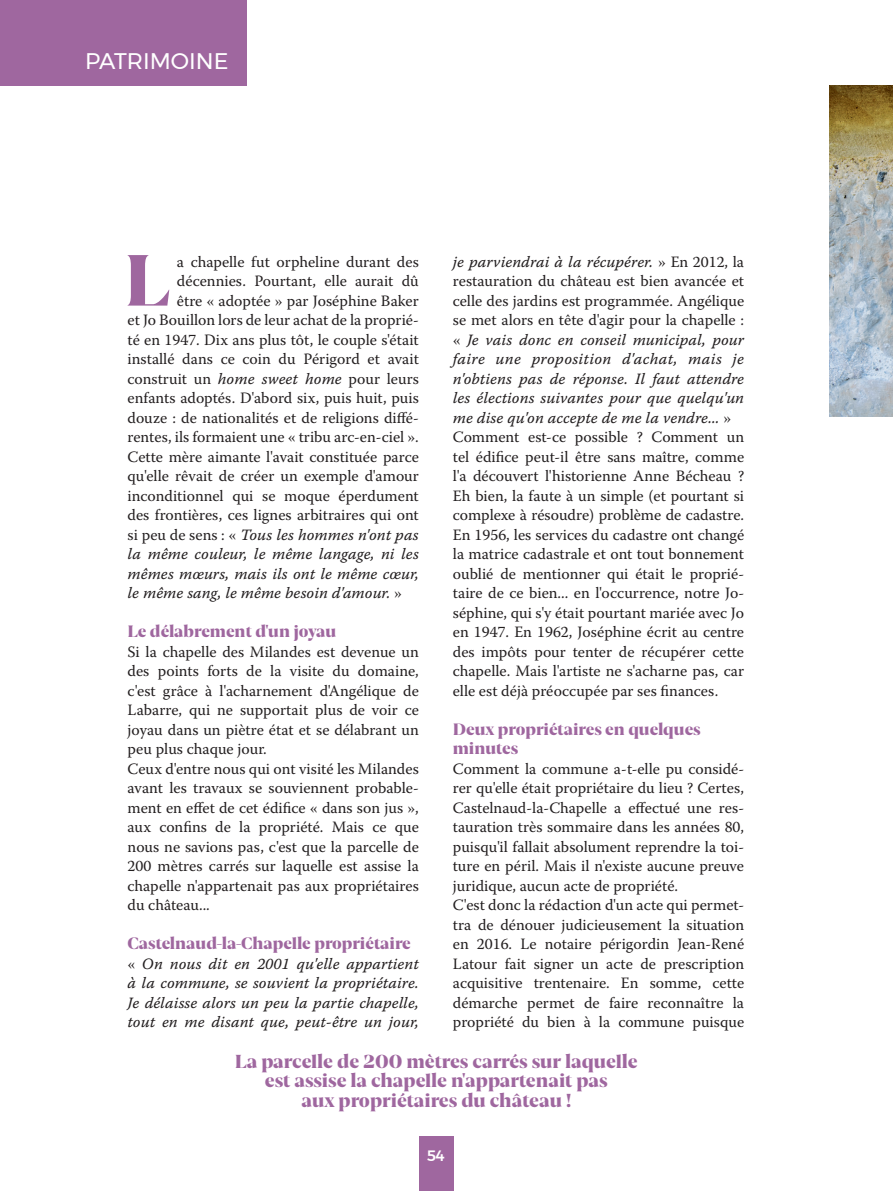
<style>
.page{position:relative;width:893px;height:1191px;background:#fff}
.page>*{position:absolute;margin:0;border:0;box-sizing:border-box;transform-origin:0 0}
.t1{font:900 69.15px "Joane";color:#9f679f}
.t2{font:22.5px "Montserrat";color:#fff}
.t3{font:900 18px "Joane";color:#9f679f}
.t4{font:15.75px/19.5px "Warnock Pro";color:#231f20;text-align:justify}
.t5{font:15.75px/19.5px "Warnock Pro It Capt";color:#231f20;text-align:justify}
.t6{font:900 15.75px "Joane";color:#9f679f}
.t7{font:500 15px "Montserrat";color:#fff}
.s1{font-family:"Warnock Pro It Capt"}
.s2{font-family:"Warnock Pro"}
</style>
<div class="page">
<div style="left:419px;top:1137px;width:34px;height:54px;background:#9f679f"></div>
<img style="left:829px;top:85px;width:64px;height:331px">
<div style="left:0;top:0;width:247px;height:85px;background:#9f679f"></div>
<p class="t2" style="left:85px;top:43px;width:145px">PATRIMOINE</p>
<p class="t1" style="left:124px;top:230px;width:47px">L</p>
<p class="t4" style="left:177px;top:251px;width:243px">a chapelle fut orpheline durant des</p>
<p class="t4" style="left:177px;top:271px;width:243px">décennies. Pourtant, elle aurait dû</p>
<p class="t4" style="left:177px;top:290px;width:243px">être « adoptée » par Joséphine Baker</p>
<p class="t4" style="left:128px;top:310px;width:293px">et Jo Bouillon lors de leur achat de la proprié-</p>
<p class="t4" style="left:128px;top:329px;width:293px">té en 1947. Dix ans plus tôt, le couple s'était</p>
<p class="t4" style="left:128px;top:349px;width:293px">installé dans ce coin du Périgord et avait</p>
<p class="t4" style="left:128px;top:368px;width:293px">construit un <span class="s1">home sweet home</span> pour leurs</p>
<p class="t4" style="left:128px;top:388px;width:293px">enfants adoptés. D'abord six, puis huit, puis</p>
<p class="t4" style="left:128px;top:407px;width:293px">douze : de nationalités et de religions diffé-</p>
<p class="t4" style="left:128px;top:427px;width:293px">rentes, ils formaient une « tribu arc-en-ciel ».</p>
<p class="t4" style="left:128px;top:446px;width:293px">Cette mère aimante l'avait constituée parce</p>
<p class="t4" style="left:128px;top:466px;width:293px">qu'elle rêvait de créer un exemple d'amour</p>
<p class="t4" style="left:128px;top:485px;width:293px">inconditionnel qui se moque éperdument</p>
<p class="t4" style="left:128px;top:505px;width:293px">des frontières, ces lignes arbitraires qui ont</p>
<p class="t5" style="left:128px;top:524px;width:293px"><span class="s2">si peu de sens : «</span> Tous les hommes n'ont pas</p>
<p class="t5" style="left:128px;top:544px;width:293px">la même couleur, le même langage, ni les</p>
<p class="t5" style="left:128px;top:563px;width:293px">mêmes mœurs, mais ils ont le même cœur,</p>
<p class="t5" style="left:128px;top:583px;width:276px">le même sang, le même besoin d'amour. <span class="s2">»</span></p>
<p class="t6" style="left:128px;top:620px;width:210px">Le délabrement d'un joyau</p>
<p class="t4" style="left:128px;top:641px;width:293px">Si la chapelle des Milandes est devenue un des points forts de la visite du domaine, c'est grâce à l'acharnement d'Angélique de Labarre, qui ne supportait plus de voir ce joyau dans un piètre état et se délabrant un peu plus chaque jour.</p>
<p class="t4" style="left:128px;top:758px;width:293px">Ceux d'entre nous qui ont visité les Milandes avant les travaux se souviennent probable&shy;ment en effet de cet édifice « dans son jus », aux confins de la propriété. Mais ce que nous ne savions pas, c'est que la parcelle de 200 mètres carrés sur laquelle est assise la chapelle n'appartenait pas aux propriétaires du château...</p>
<p class="t6" style="left:128px;top:932px;width:285px">Castelnaud-la-Chapelle propriétaire</p>
<p class="t5" style="left:128px;top:953px;width:293px"><span class="s2">«</span> On nous dit en 2001 qu'elle appartient à la commune, se souvient la propriétaire.<br>Je délaisse alors un peu la partie chapelle, tout en me disant que, peut-être un jour,</p>
<p class="t5" style="left:453px;top:251px;width:293px">je parviendrai à la récupérer. <span class="s2">» En 2012, la restauration du château est bien avancée et celle des jardins est programmée. Angélique se met alors en tête d'agir pour la chapelle : «</span> Je vais donc en conseil municipal, pour faire une proposition d'achat, mais je n'obtiens pas de réponse. Il faut attendre les élections suivantes pour que quelqu'un me dise qu'on accepte de me la vendre... <span class="s2">»</span></p>
<p class="t4" style="left:453px;top:427px;width:293px">Comment est-ce possible ? Comment un tel édifice peut-il être sans maître, comme l'a découvert l'historienne Anne Bécheau ?<br>Eh bien, la faute à un simple (et pourtant si complexe à résoudre) problème de cadastre.<br>En 1956, les services du cadastre ont changé la matrice cadastrale et ont tout bonnement oublié de mentionner qui était le proprié&shy;taire de ce bien... en l'occurrence, notre Jo&shy;séphine, qui s'y était pourtant mariée avec Jo en 1947. En 1962, Joséphine écrit au centre des impôts pour tenter de récupérer cette chapelle. Mais l'artiste ne s'acharne pas, car elle est déjà préoccupée par ses finances.</p>
<p class="t6" style="left:453px;top:717px;width:249px">Deux propriétaires en quelques</p>
<p class="t6" style="left:453px;top:737px;width:67px">minutes</p>
<p class="t4" style="left:453px;top:758px;width:293px">Comment la commune a-t-elle pu considé&shy;rer qu'elle était propriétaire du lieu ? Certes, Castelnaud-la-Chapelle a effectué une res&shy;tauration très sommaire dans les années 80, puisqu'il fallait absolument reprendre la toi&shy;ture en péril. Mais il n'existe aucune preuve juridique, aucun acte de propriété.</p>
<p class="t4" style="left:453px;top:895px;width:293px">C'est donc la rédaction d'un acte qui permet&shy;tra de dénouer judicieusement la situation en 2016. Le notaire périgordin Jean-René Latour fait signer un acte de prescription acquisitive trentenaire. En somme, cette démarche permet de faire reconnaître la propriété du bien à la commune puisque</p>
<p class="t3" style="left:235px;top:1048px;width:404px">La parcelle de 200 mètres carrés sur laquelle</p>
<p class="t3" style="left:265px;top:1067px;width:344px">est assise la chapelle n'appartenait pas</p>
<p class="t3" style="left:301px;top:1087px;width:271px">aux propriétaires du château !</p>
<p class="t7" style="left:427px;top:1143px;width:20px">54</p>
</div>
